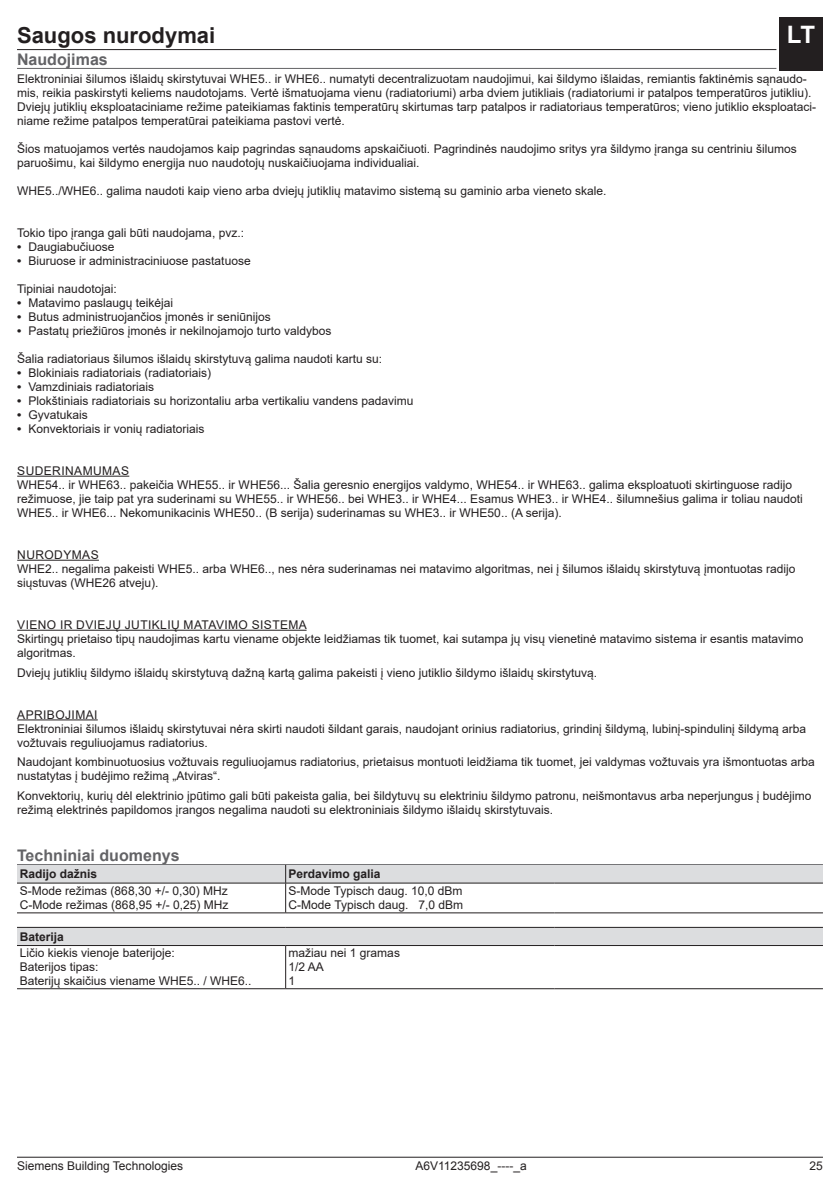
<style>
.page{position:relative;width:840px;height:1191px;background:#fff}
.page>*{position:absolute;margin:0;border:0;box-sizing:border-box;transform-origin:0 0}
.t1{font:700 24px "Arial";color:#fff}
.t2{font:700 22px "Arial";color:#231f20}
.t3{font:700 16px "Arial";color:#636366}
.t4{font:12px/14px "Arial";color:#231f20}
.t5{font:700 12px "Arial";color:#231f20}
.s1{font-weight:700}
</style>
<div class="page">
<hr style="left:17px;top:1156px;width:805px;height:1px;background:#231f20">
<div style="left:778px;top:17px;width:44px;height:54px;background:#231f20"></div>
<hr style="left:17px;top:49px;width:759px;height:1px;background:#231f20">
<hr style="left:17px;top:68px;width:759px;height:1px;background:#636366">
<hr style="left:17px;top:476px;width:112px;height:1px;background:#231f20">
<hr style="left:17px;top:560px;width:82px;height:1px;background:#231f20">
<hr style="left:17px;top:630px;width:289px;height:1px;background:#231f20">
<hr style="left:17px;top:719px;width:81px;height:1px;background:#231f20">
<hr style="left:17px;top:864px;width:805px;height:1px;background:#636366">
<hr style="left:17px;top:912px;width:268px;height:1px;background:#231f20">
<hr style="left:285px;top:912px;width:269px;height:1px;background:#231f20">
<hr style="left:554px;top:912px;width:268px;height:1px;background:#231f20">
<svg style="left:17px;top:865px;width:805px;height:47px"></svg>
<div style="left:17px;top:928px;width:805px;height:17px;background:#dcdddf"></div>
<hr style="left:285px;top:945px;width:1px;height:43px;background:#231f20">
<hr style="left:17px;top:927px;width:268px;height:1px;background:#231f20">
<hr style="left:285px;top:927px;width:269px;height:1px;background:#231f20">
<hr style="left:554px;top:927px;width:268px;height:1px;background:#231f20">
<hr style="left:17px;top:988px;width:268px;height:1px;background:#231f20">
<hr style="left:285px;top:988px;width:269px;height:1px;background:#231f20">
<hr style="left:554px;top:988px;width:268px;height:1px;background:#231f20">
<hr style="left:17px;top:945px;width:268px;height:1px;background:#231f20">
<hr style="left:285px;top:945px;width:269px;height:1px;background:#231f20">
<hr style="left:554px;top:945px;width:268px;height:1px;background:#231f20">
<h1 class="t1" style="left:786px;top:18px;width:30px">LT</h1>
<h2 class="t2" style="left:17px;top:20px;width:200px">Saugos nurodymai</h2>
<h3 class="t3" style="left:17px;top:48px;width:92px">Naudojimas</h3>
<p class="t4" style="left:17px;top:71px;width:800px">Elektroniniai šilumos išlaidų skirstytuvai WHE5.. ir WHE6.. numatyti decentralizuotam naudojimui, kai šildymo išlaidas, remiantis faktinėmis sąnaudo&shy;mis, reikia paskirstyti keliems naudotojams. Vertė išmatuojama vienu (radiatoriumi) arba dviem jutikliais (radiatoriumi ir patalpos temperatūros jutikliu).<br>Dviejų jutiklių eksploataciniame režime pateikiamas faktinis temperatūrų skirtumas tarp patalpos ir radiatoriaus temperatūros; vieno jutiklio eksploataci&shy;niame režime patalpos temperatūrai pateikiama pastovi vertė.</p>
<p class="t4" style="left:17px;top:141px;width:780px">Šios matuojamos vertės naudojamos kaip pagrindas sąnaudoms apskaičiuoti. Pagrindinės naudojimo sritys yra šildymo įranga su centriniu šilumos paruošimu, kai šildymo energija nuo naudotojų nuskaičiuojama individualiai.</p>
<p class="t4" style="left:17px;top:183px;width:590px">WHE5../WHE6.. galima naudoti kaip vieno arba dviejų jutiklių matavimo sistemą su gaminio arba vieneto skale.</p>
<p class="t4" style="left:17px;top:225px;width:228px">Tokio tipo įranga gali būti naudojama, pvz.:</p>
<p class="t4" style="left:17px;top:239px;width:99px"><span class="s1">•</span> Daugiabučiuose</p>
<p class="t4" style="left:17px;top:253px;width:235px"><span class="s1">•</span> Biuruose ir administraciniuose pastatuose</p>
<p class="t4" style="left:17px;top:281px;width:101px">Tipiniai naudotojai:</p>
<p class="t4" style="left:17px;top:295px;width:158px"><span class="s1">•</span> Matavimo paslaugų teikėjai</p>
<p class="t4" style="left:17px;top:309px;width:255px"><span class="s1">•</span> Butus administruojančios įmonės ir seniūnijos</p>
<p class="t4" style="left:17px;top:323px;width:316px"><span class="s1">•</span> Pastatų priežiūros įmonės ir nekilnojamojo turto valdybos</p>
<p class="t4" style="left:17px;top:351px;width:366px">Šalia radiatoriaus šilumos išlaidų skirstytuvą galima naudoti kartu su:</p>
<p class="t4" style="left:17px;top:365px;width:196px"><span class="s1">•</span> Blokiniais radiatoriais (radiatoriais)</p>
<p class="t4" style="left:17px;top:379px;width:139px"><span class="s1">•</span> Vamzdiniais radiatoriais</p>
<p class="t4" style="left:17px;top:393px;width:398px"><span class="s1">•</span> Plokštiniais radiatoriais su horizontaliu arba vertikaliu vandens padavimu</p>
<p class="t4" style="left:17px;top:407px;width:72px"><span class="s1">•</span> Gyvatukais</p>
<p class="t4" style="left:17px;top:421px;width:189px"><span class="s1">•</span> Konvektoriais ir vonių radiatoriais</p>
<p class="t4" style="left:17px;top:463px;width:786px">SUDERINAMUMAS<br>WHE54.. ir WHE63.. pakeičia WHE55.. ir WHE56... Šalia geresnio energijos valdymo, WHE54.. ir WHE63.. galima eksploatuoti skirtinguose radijo režimuose, jie taip pat yra suderinami su WHE55.. ir WHE56.. bei WHE3.. ir WHE4... Esamus WHE3.. ir WHE4.. šilumnešius galima ir toliau naudoti WHE5.. ir WHE6... Nekomunikacinis WHE50.. (B serija) suderinamas su WHE3.. ir WHE50.. (A serija).</p>
<p class="t4" style="left:17px;top:547px;width:779px">NURODYMAS<br>WHE2.. negalima pakeisti WHE5.. arba WHE6.., nes nėra suderinamas nei matavimo algoritmas, nei į šilumos išlaidų skirstytuvą įmontuotas radijo siųstuvas (WHE26 atveju).</p>
<p class="t4" style="left:17px;top:617px;width:787px">VIENO IR DVIEJŲ JUTIKLIŲ MATAVIMO SISTEMA<br>Skirtingų prietaiso tipų naudojimas kartu viename objekte leidžiamas tik tuomet, kai sutampa jų visų vienetinė matavimo sistema ir esantis matavimo algoritmas.</p>
<p class="t4" style="left:17px;top:665px;width:581px">Dviejų jutiklių šildymo išlaidų skirstytuvą dažną kartą galima pakeisti į vieno jutiklio šildymo išlaidų skirstytuvą.</p>
<p class="t4" style="left:17px;top:707px;width:790px">APRIBOJIMAI<br>Elektroniniai šilumos išlaidų skirstytuvai nėra skirti naudoti šildant garais, naudojant orinius radiatorius, grindinį šildymą, lubinį-spindulinį šildymą arba vožtuvais reguliuojamus radiatorius.</p>
<p class="t4" style="left:17px;top:755px;width:798px">Naudojant kombinuotuosius vožtuvais reguliuojamus radiatorius, prietaisus montuoti leidžiama tik tuomet, jei valdymas vožtuvais yra išmontuotas arba nustatytas į budėjimo režimą „Atviras“.</p>
<p class="t4" style="left:17px;top:789px;width:795px">Konvektorių, kurių dėl elektrinio įpūtimo gali būti pakeista galia, bei šildytuvų su elektriniu šildymo patronu, neišmontavus arba neperjungus į budėjimo režimą elektrinės papildomos įrangos negalima naudoti su elektroniniais šildymo išlaidų skirstytuvais.</p>
<h3 class="t3" style="left:17px;top:844px;width:164px">Techniniai duomenys</h3>
<p class="t5" style="left:20px;top:865px;width:79px">Radijo dažnis</p>
<p class="t5" style="left:288px;top:865px;width:94px">Perdavimo galia</p>
<p class="t4" style="left:20px;top:883px;width:210px">S-Mode režimas (868,30 +/- 0,30) MHz<br>C-Mode režimas (868,95 +/- 0,25) MHz</p>
<p class="t4" style="left:288px;top:883px;width:176px">S-Mode Typisch daug. 10,0 dBm<br>C-Mode Typisch daug. 7,0 dBm</p>
<p class="t5" style="left:20px;top:928px;width:46px">Baterija</p>
<p class="t4" style="left:20px;top:945px;width:233px">Ličio kiekis vienoje baterijoje:<br>Baterijos tipas:<br>Baterijų skaičius viename WHE5.. / WHE6..</p>
<p class="t4" style="left:288px;top:945px;width:113px">mažiau nei 1 gramas<br>1/2 AA<br>1</p>
<p class="t4" style="left:17px;top:1158px;width:167px">Siemens Building Technologies</p>
<p class="t4" style="left:415px;top:1158px;width:113px">A6V11235698_----_a</p>
<p class="t4" style="left:809px;top:1158px;width:15px">25</p>
</div>
